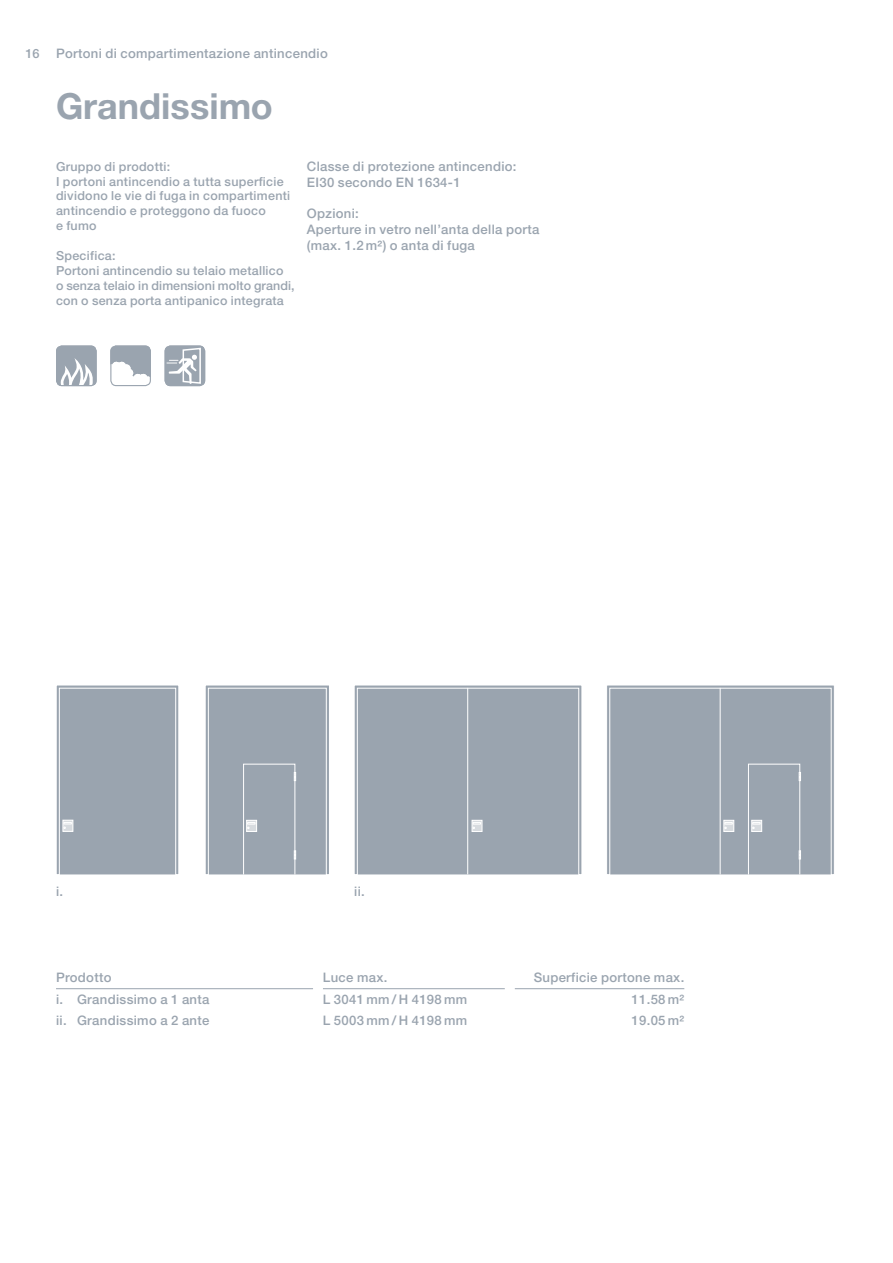
<style>
.page{position:relative;width:893px;height:1263px;background:#fff}
.page>*{position:absolute;margin:0;border:0;box-sizing:border-box;transform-origin:0 0}
.t1{font:700 36px "Helvetica Neue LT Pro";color:#9aa4af}
.t2{font:500 13.2px/15.8px "Helvetica Neue LT Pro";letter-spacing:.025em;color:#9aa4af}
.t3{font:500 12.75px "Helvetica Neue LT Pro";color:#9aa4af}
.t4{font:500 12.45px/15px "Helvetica Neue LT Pro";letter-spacing:.025em;color:#9aa4af}
</style>
<div class="page">
<div style="left:607px;top:685px;width:227px;height:190px;background:#9aa4af"></div>
<hr style="left:720px;top:688px;width:1px;height:186px;background:#fff">
<div style="left:354px;top:685px;width:228px;height:190px;background:#9aa4af"></div>
<hr style="left:467px;top:688px;width:1px;height:186px;background:#fff">
<svg style="left:205px;top:685px;width:124px;height:190px;background:#9fa8b2"></svg>
<svg style="left:56px;top:685px;width:123px;height:190px;background:#9ea7b2"></svg>
<div style="left:56px;top:345px;width:41px;height:41px;background:#9aa4af;border-radius:6px"></div>
<svg style="left:61px;top:358px;width:32px;height:26px"></svg>
<div style="left:56px;top:345px;width:41px;height:41px;border:1px solid #9aa4af;border-radius:5px"></div>
<svg style="left:111px;top:347px;width:40px;height:38px"></svg>
<div style="left:110px;top:345px;width:41px;height:41px;border:1px solid #9aa4af;border-radius:5px"></div>
<div style="left:165px;top:345px;width:40px;height:41px;background:#9aa4af;border-radius:6px"></div>
<svg style="left:167px;top:347px;width:34px;height:37px"></svg>
<div style="left:165px;top:345px;width:40px;height:41px;border:1px solid #9aa4af;border-radius:5px"></div>
<hr style="left:56px;top:988px;width:257px;height:1px;background:#9aa4af">
<hr style="left:323px;top:988px;width:182px;height:1px;background:#9aa4af">
<hr style="left:515px;top:988px;width:169px;height:1px;background:#9aa4af">
<p class="t3" style="left:26px;top:46px;width:15px">16</p>
<p class="t2" style="left:56px;top:45px;width:273px">Portoni di compartimentazione antincendio</p>
<h1 class="t1" style="left:56px;top:84px;width:218px">Grandissimo</h1>
<p class="t4" style="left:56px;top:158px;width:236px">Gruppo di prodotti:<br>I portoni antincendio a tutta superficie dividono le vie di fuga in compartimenti antincendio e proteggono da fuoco<br>e fumo</p>
<p class="t4" style="left:56px;top:248px;width:240px">Specifica:<br>Portoni antincendio su telaio metallico<br>o senza telaio in dimensioni molto grandi, con o senza porta antipanico integrata</p>
<p class="t2" style="left:307px;top:158px;width:211px">Classe di protezione antincendio:<br>EI30 secondo EN 1634-1</p>
<p class="t2" style="left:307px;top:205px;width:234px">Opzioni:<br>Aperture in vetro nell’anta della porta (max. 1.2 m²) o anta di fuga</p>
<p class="t2" style="left:56px;top:883px;width:9px">i.</p>
<p class="t2" style="left:354px;top:883px;width:12px">ii.</p>
<p class="t2" style="left:56px;top:969px;width:57px">Prodotto</p>
<p class="t2" style="left:323px;top:969px;width:66px">Luce max.</p>
<p class="t2" style="left:534px;top:969px;width:152px">Superficie portone max.</p>
<p class="t2" style="left:56px;top:991px;width:155px">i. Grandissimo a 1 anta</p>
<p class="t2" style="left:323px;top:991px;width:146px">L 3041 mm / H 4198 mm</p>
<p class="t2" style="left:631px;top:991px;width:54px">11.58 m²</p>
<p class="t2" style="left:56px;top:1012px;width:155px">ii. Grandissimo a 2 ante</p>
<p class="t2" style="left:323px;top:1012px;width:146px">L 5003 mm / H 4198 mm</p>
<p class="t2" style="left:631px;top:1012px;width:54px">19.05 m²</p>
</div>
